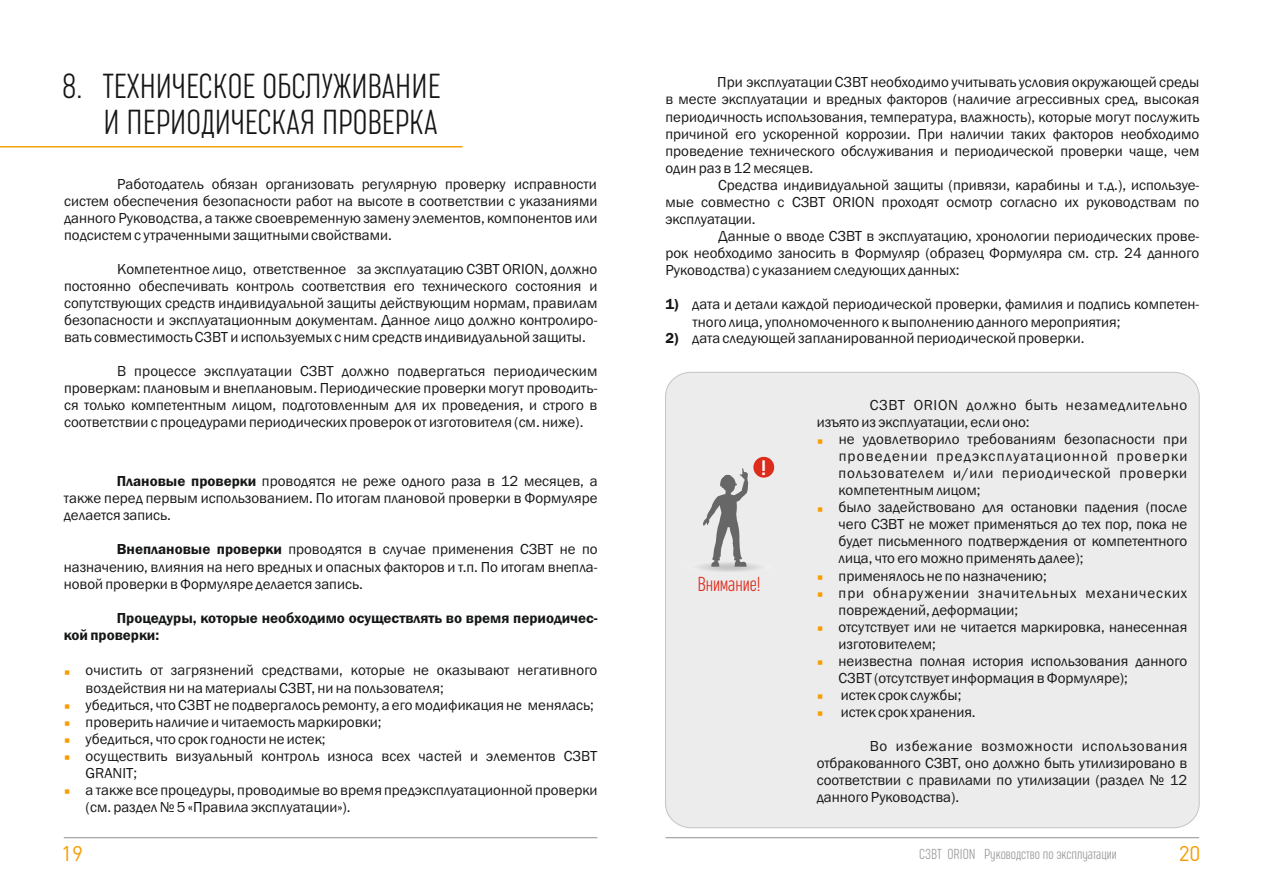
<style>
.page{position:relative;width:1263px;height:893px;background:#fff}
.page>*{position:absolute;margin:0;border:0;box-sizing:border-box;transform-origin:0 0}
.t1{font:200 36px/35.5px "Sugo Pro Classic";color:#151616;text-align:right}
.t2{font:21.6px "Sugo Pro Classic";color:#fff}
.t3{font:200 21px "Sugo Pro Classic";color:#dd2b1c}
.t4{font:21px "DIN Pro";color:#f79d00}
.t5{font:15px/17px "Franklin Gothic";color:#151616;text-align:justify}
.t6{font:600 15px/17px "Franklin Gothic";color:#151616}
.t7{font:15px/17px "Franklin Gothic";letter-spacing:.04em;color:#151616}
.t8{font:15px/17px "Franklin Gothic";letter-spacing:.06em;color:#151616}
.t9{font:200 15px "Sugo Pro Classic";color:#989899}
.s1{font-weight:600}
.s2{color:#f79d00}
</style>
<div class="page">
<hr style="left:64px;top:837px;width:533px;height:1px;background:#989899">
<hr style="left:0;top:146px;width:463px;height:1px;background:#f79e00">
<div style="left:665px;top:372px;width:534px;height:456px;background:#ececec;border:1px solid #c4c4c5;border-radius:25px"></div>
<div style="left:753px;top:457px;width:21px;height:21px;background:#dd2b1c;border-radius:50%"></div>
<svg style="left:685px;top:560px;width:88px;height:13px"></svg>
<svg style="left:703px;top:468px;width:45px;height:99px"></svg>
<hr style="left:665px;top:837px;width:534px;height:1px;background:#989899">
<h1 class="t1" style="left:62px;top:69px;width:380px">8. ТЕХНИЧЕСКОЕ ОБСЛУЖИВАНИЕ<br>И ПЕРИОДИЧЕСКАЯ ПРОВЕРКА</h1>
<p class="t5" style="left:64px;top:176px;width:535px;text-indent:53px">Работодатель обязан организовать регулярную проверку исправности систем обеспечения безопасности работ на высоте в соответствии с указаниями данного Руководства, а также своевременную замену элементов, компонентов или подсистем с утраченными защитными свойствами.</p>
<p class="t5" style="left:64px;top:261px;width:535px;text-indent:53px">Компетентное лицо, ответственное за эксплуатацию СЗВТ ORION, должно постоянно обеспечивать контроль соответствия его технического состояния и сопутствующих средств индивидуальной защиты действующим нормам, правилам безопасности и эксплуатационным документам. Данное лицо должно контролиро&shy;вать совместимость СЗВТ и используемых с ним средств индивидуальной защиты.</p>
<p class="t5" style="left:64px;top:363px;width:535px;text-indent:53px">В процессе эксплуатации СЗВТ должно подвергаться периодическим проверкам: плановым и внеплановым. Периодические проверки могут проводить&shy;ся только компетентным лицом, подготовленным для их проведения, и строго в соответствии с процедурами периодических проверок от изготовителя (см. ниже).</p>
<p class="t5" style="left:64px;top:474px;width:535px;text-indent:53px"><span class="s1">Плановые проверки</span> проводятся не реже одного раза в 12 месяцев, а также перед первым использованием. По итогам плановой проверки в Формуляре делается запись.</p>
<p class="t5" style="left:64px;top:542px;width:535px;text-indent:53px"><span class="s1">Внеплановые проверки</span> проводятся в случае применения СЗВТ не по назначению, влияния на него вредных и опасных факторов и т.п. По итогам внепла&shy;новой проверки в Формуляре делается запись.</p>
<p class="t6" style="left:64px;top:610px;width:535px;text-indent:53px">Процедуры, которые необходимо осуществлять во время периодичес&shy;кой проверки:</p>
<p class="t5" style="left:86px;top:663px;width:513px;text-indent:-22px"><span class="s2">▪</span> очистить от загрязнений средствами, которые не оказывают негативного воздействия ни на материалы СЗВТ, ни на пользователя;</p>
<p class="t5" style="left:64px;top:697px;width:532px"><span class="s2">▪</span> убедиться, что СЗВТ не подвергалось ремонту, а его модификация не менялась;</p>
<p class="t5" style="left:64px;top:714px;width:319px"><span class="s2">▪</span> проверить наличие и читаемость маркировки;</p>
<p class="t5" style="left:64px;top:731px;width:263px"><span class="s2">▪</span> убедиться, что срок годности не истек;</p>
<p class="t5" style="left:86px;top:748px;width:513px;text-indent:-22px"><span class="s2">▪</span> осуществить визуальный контроль износа всех частей и элементов СЗВТ<br>GRANIT;</p>
<p class="t5" style="left:86px;top:782px;width:513px;text-indent:-22px"><span class="s2">▪</span> а также все процедуры, проводимые во время предэксплуатационной проверки (см. раздел № 5 «Правила эксплуатации»).</p>
<p class="t5" style="left:665px;top:75px;width:535px;text-indent:52px">При эксплуатации СЗВТ необходимо учитывать условия окружающей среды в месте эксплуатации и вредных факторов (наличие агрессивных сред, высокая периодичность использования, температура, влажность), которые могут послужить причиной его ускоренной коррозии. При наличии таких факторов необходимо проведение технического обслуживания и периодической проверки чаще, чем один раз в 12 месяцев.</p>
<p class="t5" style="left:665px;top:177px;width:535px;text-indent:53px">Средства индивидуальной защиты (привязи, карабины и т.д.), используе&shy;мые совместно с СЗВТ ORION проходят осмотр согласно их руководствам по эксплуатации.</p>
<p class="t5" style="left:665px;top:228px;width:535px;text-indent:53px">Данные о вводе СЗВТ в эксплуатацию, хронологии периодических прове&shy;рок необходимо заносить в Формуляр (образец Формуляра см. стр. 24 данного Руководства) с указанием следующих данных:</p>
<p class="t5" style="left:693px;top:296px;width:508px;line-height:18px;text-indent:-27px"><span class="s1">1)</span> дата и детали каждой периодической проверки, фамилия и подпись компетен&shy;тного лица, уполномоченного к выполнению данного мероприятия;</p>
<p class="t5" style="left:665px;top:330px;width:420px"><span class="s1">2)</span> дата следующей запланированной периодической проверки.</p>
<h2 class="t2" style="left:761px;top:456px;width:6px">!</h2>
<h3 class="t3" style="left:697px;top:574px;width:65px">Внимание!</h3>
<p class="t7" style="left:817px;top:398px;width:372px;text-indent:53px">СЗВТ ORION должно быть незамедлительно изъято из эксплуатации, если оно:</p>
<p class="t5" style="left:839px;top:432px;width:350px;text-indent:-22px"><span class="s2">▪</span> не удовлетворило требованиям безопасности при проведении предэксплуатационной проверки пользователем и/или периодической проверки компетентным лицом;</p>
<p class="t5" style="left:839px;top:500px;width:350px;text-indent:-22px"><span class="s2">▪</span> было задействовано для остановки падения (после чего СЗВТ не может применяться до тех пор, пока не будет письменного подтверждения от компетентного лица, что его можно применять далее);</p>
<p class="t5" style="left:817px;top:568px;width:232px"><span class="s2">▪</span> применялось не по назначению;</p>
<p class="t8" style="left:839px;top:585px;width:350px;text-indent:-22px"><span class="s2">▪</span> при обнаружении значительных механических повреждений, деформации;</p>
<p class="t5" style="left:839px;top:619px;width:350px;text-indent:-22px"><span class="s2">▪</span> отсутствует или не читается маркировка, нанесенная изготовителем;</p>
<p class="t5" style="left:839px;top:653px;width:350px;text-indent:-22px"><span class="s2">▪</span> неизвестна полная история использования данного<br>СЗВТ (отсутствует информация в Формуляре);</p>
<p class="t5" style="left:817px;top:687px;width:146px"><span class="s2">▪</span> истек срок службы;</p>
<p class="t5" style="left:817px;top:704px;width:160px"><span class="s2">▪</span> истек срок хранения.</p>
<p class="t5" style="left:817px;top:738px;width:372px;text-indent:53px">Во избежание возможности использования отбракованного СЗВТ, оно должно быть утилизировано в соответствии с правилами по утилизации (раздел № 12 данного Руководства).</p>
<h3 class="t4" style="left:61px;top:846px;width:23px">19</h3>
<h3 class="t4" style="left:1179px;top:846px;width:23px">20</h3>
<p class="t9" style="left:919px;top:846px;width:199px">СЗВТ ORION Руководство по эксплуатации</p>
</div>
